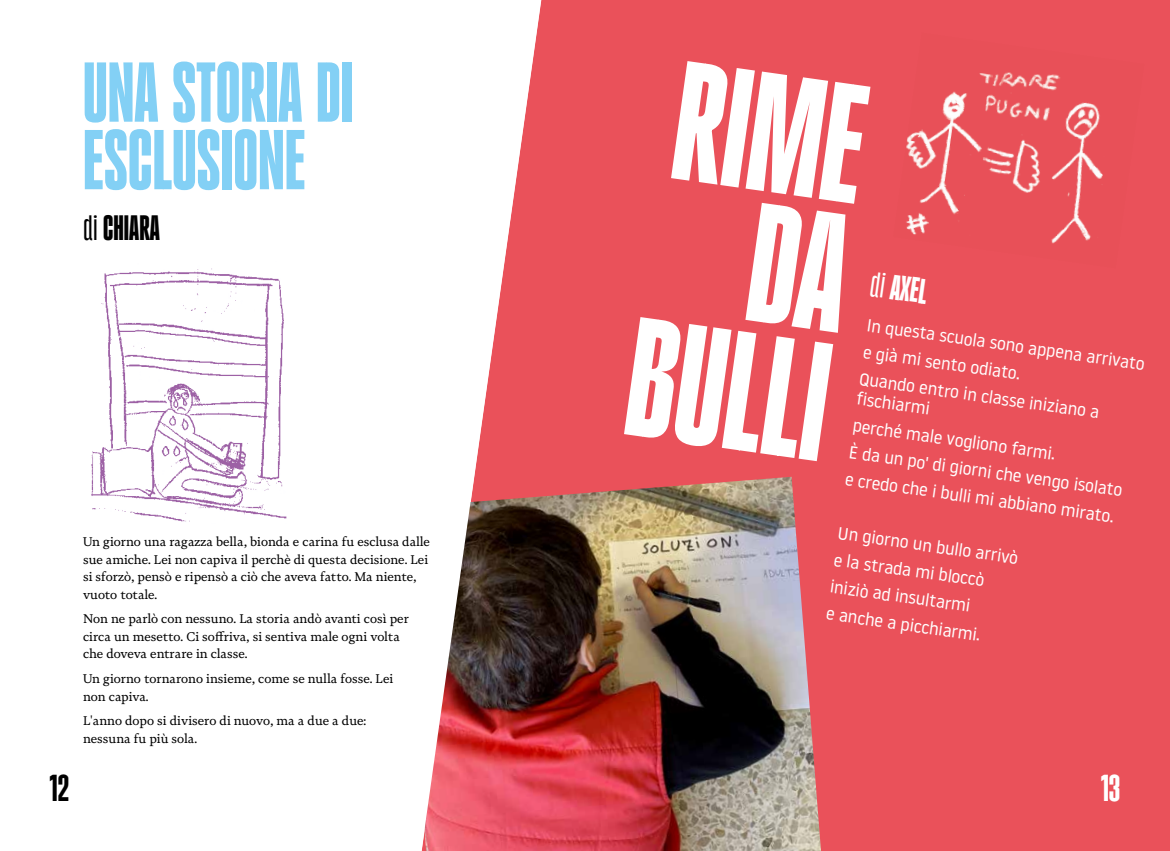
<style>
.page{position:relative;width:1170px;height:851px;background:#fff}
.page>*{position:absolute;margin:0;border:0;box-sizing:border-box;transform-origin:0 0}
.t1{font:179.5px/129.9px "Gazzetta";color:#fff;text-align:center}
.t2{font:90px/67.5px "Gazzetta";color:#83d0f5}
.t3{font:37.5px "Gazzetta";color:#000}
.t4{font:37.5px "Gazzetta";color:#fff}
.t5{font:37.5px "Bulevar";color:#000}
.t6{font:37.5px "Bulevar";color:#fff}
.t7{font:17.5px/27.1px "Noway";color:#fff}
.t8{font:12.5px/17.5px "Novela";color:#000}
</style>
<div class="page">
<div style="left:541px;top:0;width:628px;height:850px;background:#ea515a"></div>
<img style="left:91px;top:268px;width:196px;height:254px">
<img style="left:893px;top:33px;width:251px;height:235px">
<img style="left:541px;top:476px;width:280px;height:374px">
<svg style="left:422px;top:3px;width:119px;height:847px"></svg>
<h2 class="t2" style="left:83px;top:60px;width:272px">UNA STORIA DI<br>ESCLUSIONE</h2>
<h3 class="t3" style="left:83px;top:209px;width:78px">di CHIARA</h3>
<h3 class="t5" style="left:50px;top:767px;width:21px">12</h3>
<p class="t8" style="left:83px;top:533px;width:348px">Un giorno una ragazza bella, bionda e carina fu esclusa dalle sue amiche. Lei non capiva il perchè di questa decisione. Lei si sforzò, pensò e ripensò a ciò che aveva fatto. Ma niente, vuoto totale.</p>
<p class="t8" style="left:83px;top:610px;width:327px">Non ne parlò con nessuno. La storia andò avanti così per circa un mesetto. Ci soffriva, si sentiva male ogni volta che doveva entrare in classe.</p>
<p class="t8" style="left:83px;top:669px;width:312px">Un giorno tornarono insieme, come se nulla fosse. Lei non capiva.</p>
<p class="t8" style="left:83px;top:711px;width:285px">L'anno dopo si divisero di nuovo, ma a due a due: nessuna fu più sola.</p>
<h1 class="t1" style="left:673px;top:57px;width:203px;rotate:8deg">RIME<br>DA<br>BULLI</h1>
<h3 class="t4" style="left:873px;top:265px;width:59px;rotate:8deg">di AXEL</h3>
<h3 class="t7" style="left:868px;top:311px;width:282px;rotate:8deg">In questa scuola sono appena arrivato e già mi sento odiato.<br>Quando entro in classe iniziano a</h3>
<h3 class="t7" style="left:858px;top:384px;width:277px;rotate:8deg">fischiarmi<br>perché male vogliono farmi.<br>È da un po' di giorni che vengo isolato e credo che i bulli mi abbiano mirato.</h3>
<h3 class="t7" style="left:839px;top:518px;width:184px;rotate:8deg">Un giorno un bullo arrivò e la strada mi bloccò iniziò ad insultarmi<br>e anche a picchiarmi.</h3>
<h3 class="t6" style="left:1100px;top:767px;width:21px">13</h3>
</div>
